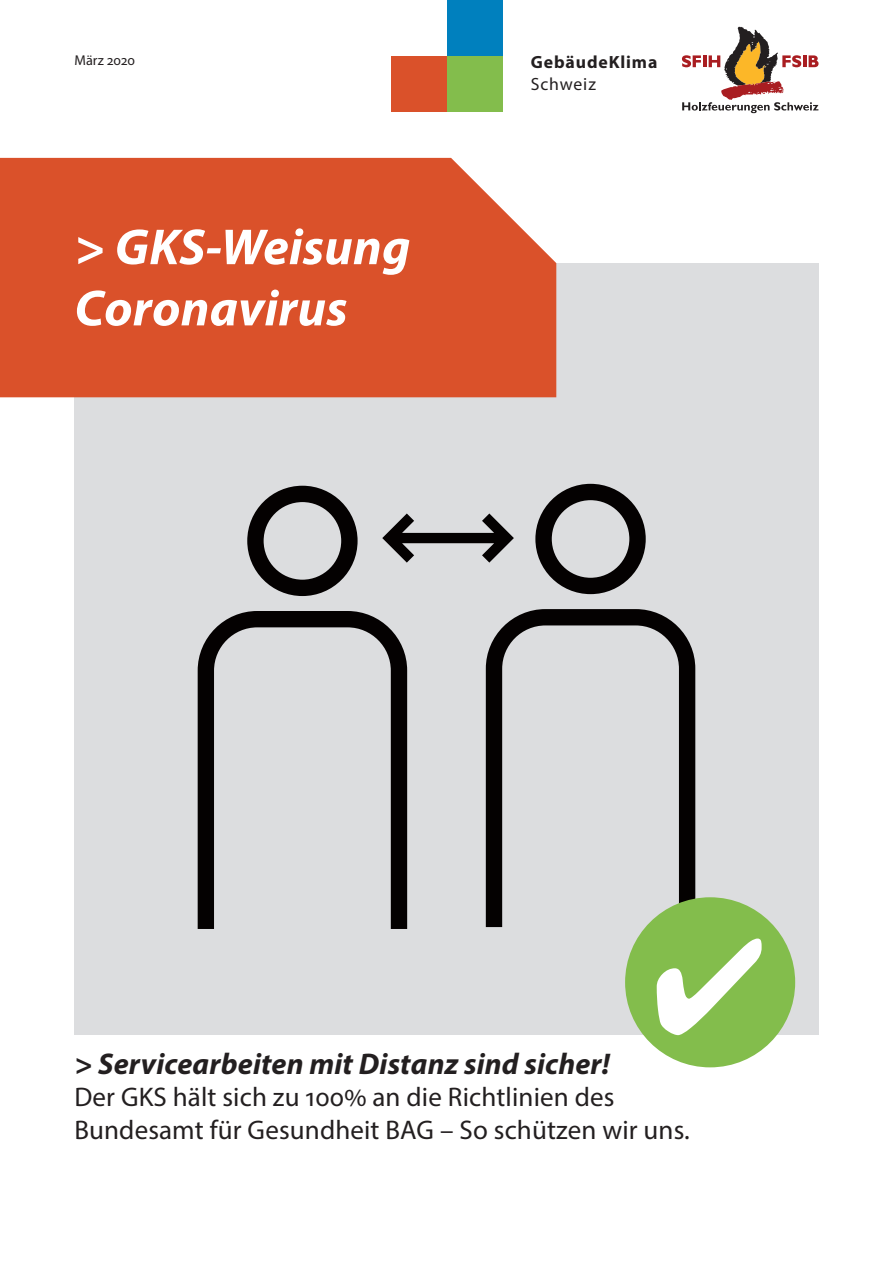
<style>
.page{position:relative;width:893px;height:1263px;background:#fff}
.page>*{position:absolute;margin:0;border:0;box-sizing:border-box;transform-origin:0 0}
.t1{font:italic 700 51px/61.2px "Myriad Pro";letter-spacing:.005em;color:#fff}
.t2{font:italic 700 30px "Myriad Pro";letter-spacing:.005em;color:#231f20}
.t3{font:27px/32.4px "Myriad Pro";letter-spacing:.005em;color:#231f20}
.t4{font:700 17.7px "Myriad Pro";letter-spacing:.05em;color:#231f20}
.t5{font:17.7px "Myriad Pro";letter-spacing:.05em;color:#231f20}
.t6{font:14.25px "Myriad Pro";letter-spacing:.005em;color:#231f20}
</style>
<div class="page">
<div style="left:447px;top:0;width:56px;height:56px;background:#0080be"></div>
<div style="left:391px;top:56px;width:56px;height:56px;background:#da512a"></div>
<div style="left:447px;top:56px;width:56px;height:56px;background:#83bd4c"></div>
<div style="left:74px;top:263px;width:745px;height:771px;background:#dcdddf"></div>
<svg style="left:197px;top:483px;width:504px;height:462px"></svg>
<div style="left:0;top:158px;width:556px;height:239px;background:#da512a"></div>
<div style="left:625px;top:897px;width:170px;height:170px;background:#83bd4c;border-radius:50%"></div>
<svg style="left:682px;top:27px;width:137px;height:86px"></svg>
<p class="t6" style="left:74px;top:51px;width:62px">März 2020</p>
<h1 class="t1" style="left:74px;top:215px;width:338px">&gt; GKS-Weisung<br>Coronavirus</h1>
<p class="t4" style="left:531px;top:50px;width:128px">GebäudeKlima</p>
<p class="t5" style="left:531px;top:73px;width:67px">Schweiz</p>
<p class="t2" style="left:74px;top:1044px;width:537px">&gt; Servicearbeiten mit Distanz sind sicher!</p>
<p class="t3" style="left:74px;top:1080px;width:617px">Der GKS hält sich zu 100% an die Richtlinien des<br>Bundesamt für Gesundheit BAG – So schützen wir uns.</p>
</div>
